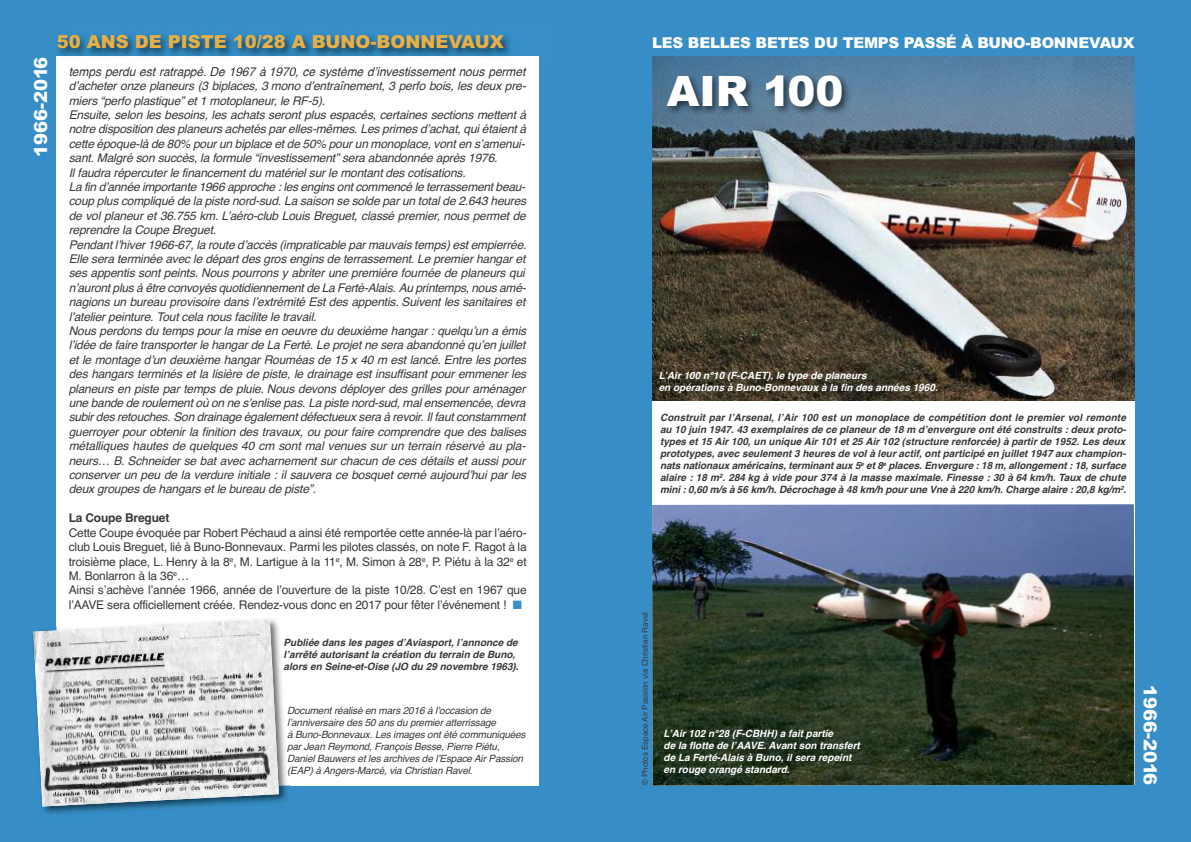
<style>
.page{position:relative;width:1191px;height:842px;background:#378ec7}
.page>*{position:absolute;margin:0;border:0;box-sizing:border-box;transform-origin:0 0}
.t1{font:900 42px "Arial";color:#fff}
.t2{font:900 18px "Arial";color:#e8b044}
.t3{font:900 18px "Arial";color:#fff}
.t4{font:900 15px "Arial";letter-spacing:-.015em;color:#fff}
.t5{font:italic 12px/14.4px "Helvetica";letter-spacing:-.015em;color:#39383a}
.t6{font:12px/14.4px "Helvetica";letter-spacing:-.015em;color:#39383a}
.t7{font:700 12px "Helvetica";letter-spacing:-.015em;color:#39383a}
.t8{font:italic 700 10px/12px "Helvetica";color:#39383a}
.t9{font:italic 10px/12px "Helvetica";letter-spacing:-.015em;color:#39383a}
.t10{font:italic 700 10px/12px "Helvetica";color:#fff}
.t11{font:8px "Helvetica";color:#39383a}
.s1{color:#378ec7}
</style>
<div class="page">
<div style="left:57px;top:57px;width:482px;height:728px;background:#fff"></div>
<img style="left:56px;top:35px;width:483px;height:35px">
<img style="left:57px;top:57px;width:482px;height:13px">
<img style="left:70px;top:67px;width:64px;height:3px">
<div style="left:652px;top:58px;width:482px;height:726px;background:#fff"></div>
<img style="left:42px;top:785px;width:250px;height:29px">
<img style="left:279px;top:646px;width:8px;height:139px">
<img style="left:33px;top:619px;width:246px;height:187px">
<img style="left:652px;top:57px;width:482px;height:343px">
<img style="left:652px;top:504px;width:482px;height:281px">
<img style="left:658px;top:56px;width:364px;height:87px">
<h2 class="t3" style="left:30px;top:157px;width:102px;rotate:-90deg">1966-2016</h2>
<h2 class="t2" style="left:57px;top:31px;width:448px">50 ANS DE PISTE 10/28 A BUNO-BONNEVAUX</h2>
<p class="t5" style="left:69px;top:64px;width:459px">temps perdu est ratrappé. De 1967 à 1970, ce système d’investissement nous permet d’acheter onze planeurs (3 biplaces, 3 mono d’entraînement, 3 perfo bois, les deux pre&shy;miers “perfo plastique” et 1 motoplaneur, le RF-5).<br>Ensuite, selon les besoins, les achats seront plus espacés, certaines sections mettent à notre disposition des planeurs achetés par elles-mêmes. Les primes d’achat, qui étaient à cette époque-là de 80% pour un biplace et de 50% pour un monoplace, vont en s’amenui&shy;sant. Malgré son succès, la formule “investissement” sera abandonnée après 1976.<br>Il faudra répercuter le financement du matériel sur le montant des cotisations.<br>La fin d’année importante 1966 approche : les engins ont commencé le terrassement beau&shy;coup plus compliqué de la piste nord-sud. La saison se solde par un total de 2.643 heures de vol planeur et 36.755 km. L’aéro-club Louis Breguet, classé premier, nous permet de reprendre la Coupe Breguet.<br>Pendant l’hiver 1966-67, la route d’accès (impraticable par mauvais temps) est empierrée.<br>Elle sera terminée avec le départ des gros engins de terrassement. Le premier hangar et ses appentis sont peints. Nous pourrons y abriter une première fournée de planeurs qui n’auront plus à être convoyés quotidiennement de La Ferté-Alais. Au printemps, nous amé&shy;nagions un bureau provisoire dans l’extrémité Est des appentis. Suivent les sanitaires et l’atelier peinture. Tout cela nous facilite le travail.<br>Nous perdons du temps pour la mise en oeuvre du deuxième hangar : quelqu’un a émis l’idée de faire transporter le hangar de La Ferté. Le projet ne sera abandonné qu’en juillet et le montage d’un deuxième hangar Rouméas de 15 x 40 m est lancé. Entre les portes des hangars terminés et la lisière de piste, le drainage est insuffisant pour emmener les planeurs en piste par temps de pluie. Nous devons déployer des grilles pour aménager une bande de roulement où on ne s’enlise pas. La piste nord-sud, mal ensemencée, devra subir des retouches. Son drainage également défectueux sera à revoir. Il faut constamment guerroyer pour obtenir la finition des travaux, ou pour faire comprendre que des balises métalliques hautes de quelques 40 cm sont mal venues sur un terrain réservé au pla&shy;neurs… B. Schneider se bat avec acharnement sur chacun de ces détails et aussi pour conserver un peu de la verdure initiale : il sauvera ce bosquet cerné aujourd’hui par les deux groupes de hangars et le bureau de piste”.</p>
<p class="t7" style="left:69px;top:511px;width:102px">La Coupe Breguet</p>
<p class="t6" style="left:69px;top:525px;width:459px">Cette Coupe évoquée par Robert Péchaud a ainsi été remportée cette année-là par l’aéro&shy;club Louis Breguet, lié à Buno-Bonnevaux. Parmi les pilotes classés, on note F. Ragot à la troisième place, L. Henry à la 8<sup>e</sup>, M. Lartigue à la 11<sup>e</sup>, M. Simon à 28<sup>e</sup>, P. Piétu à la 32<sup>e</sup> et M. Bonlarron à la 36<sup>e</sup>…<br>Ainsi s’achève l’année 1966, année de l’ouverture de la piste 10/28. C’est en 1967 que l’AAVE sera officiellement créée. Rendez-vous donc en 2017 pour fêter l’événement ! <span class="s1">■</span></p>
<p class="t8" style="left:283px;top:637px;width:237px">Publiée dans les pages d’Aviasport, l’annonce de l’arrêté autorisant la création du terrain de Buno, alors en Seine-et-Oise (JO du 29 novembre 1963).</p>
<p class="t9" style="left:287px;top:704px;width:240px">Document réalisé en mars 2016 à l’occasion de l’anniversaire des 50 ans du premier atterrissage<br>à Buno-Bonnevaux. Les images ont été communiquées par Jean Reymond, François Besse, Pierre Piétu, Daniel Bauwers et les archives de l’Espace Air Passion (EAP) à Angers-Marcé, via Christian Ravel.</p>
<p class="t4" style="left:652px;top:34px;width:484px">LES BELLES BETES DU TEMPS PASSÉ À BUNO-BONNEVAUX</p>
<h1 class="t1" style="left:667px;top:67px;width:178px">AIR 100</h1>
<p class="t10" style="left:658px;top:369px;width:280px">L’Air 100 n°10 (F-CAET), le type de planeurs<br>en opérations à Buno-Bonnevaux à la fin des années 1960.</p>
<p class="t8" style="left:660px;top:412px;width:468px;text-align:justify">Construit par l’Arsenal, l’Air 100 est un monoplace de compétition dont le premier vol remonte au 10 juin 1947. 43 exemplaires de ce planeur de 18 m d’envergure ont été construits : deux proto&shy;types et 15 Air 100, un unique Air 101 et 25 Air 102 (structure renforcée) à partir de 1952. Les deux prototypes, avec seulement 3 heures de vol à leur actif, ont participé en juillet 1947 aux champion&shy;nats nationaux américains, terminant aux 5<sup>e</sup> et 8<sup>e</sup> places. Envergure : 18 m, allongement : 18, surface alaire : 18 m<sup>2</sup>. 284 kg à vide pour 374 à la masse maximale. Finesse : 30 à 64 km/h. Taux de chute mini : 0,60 m/s à 56 km/h. Décrochage à 48 km/h pour une Vne à 220 km/h. Charge alaire : 20,8 kg/m<sup>2</sup>.</p>
<p class="t11" style="left:640px;top:785px;width:175px;rotate:-90deg">© Photos Espace Air Passion via Christian Ravel</p>
<p class="t10" style="left:663px;top:727px;width:198px">L’Air 102 n°28 (F-CBHH) a fait partie<br>de la flotte de l’AAVE. Avant son transfert de La Ferté-Alais à Buno, il sera repeint en rouge orangé standard.</p>
<h2 class="t3" style="left:1160px;top:685px;width:102px;rotate:90deg">1966-2016</h2>
</div>
